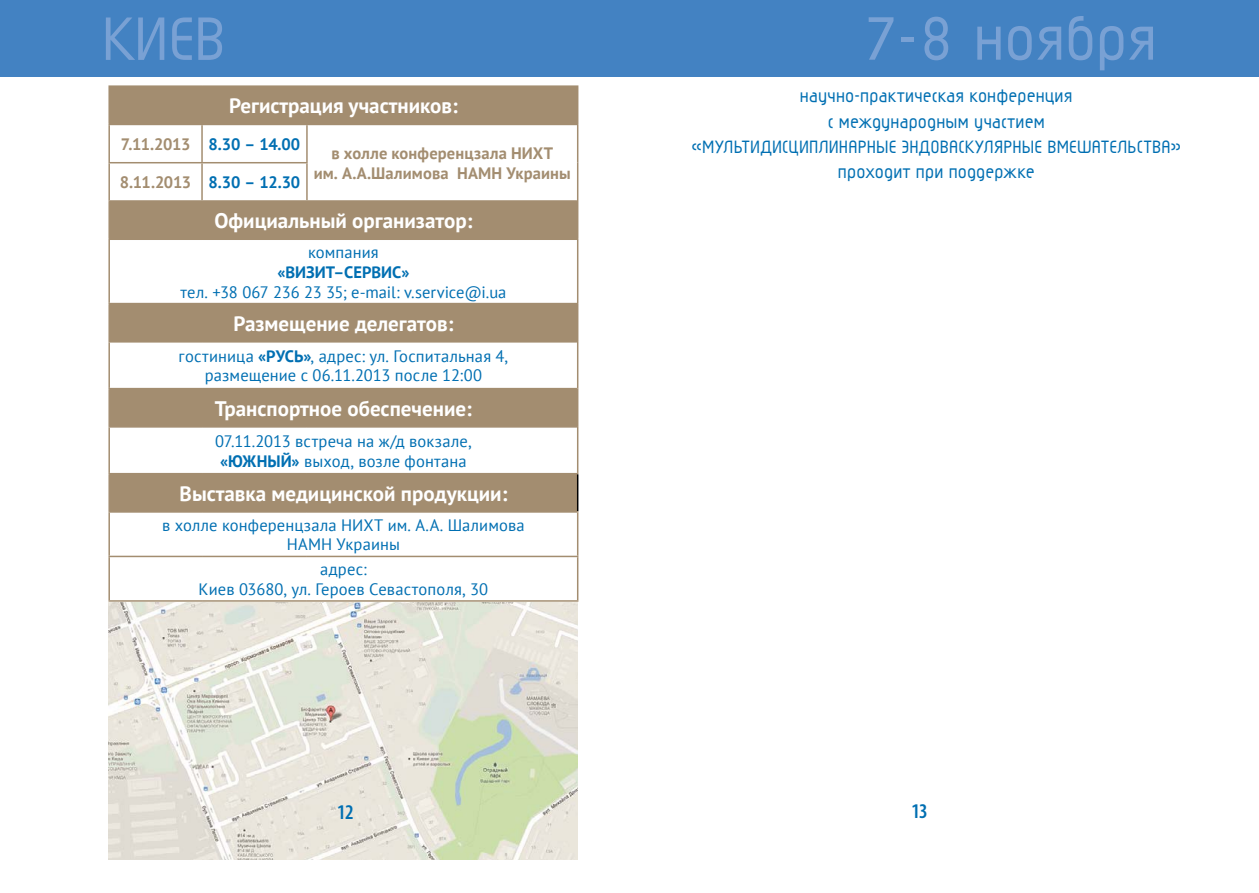
<style>
.page{position:relative;width:1259px;height:893px;background:#fff}
.page>*{position:absolute;margin:0;border:0;box-sizing:border-box;transform-origin:0 0}
.t1{font:700 72px "Magic C";color:#79a1d4}
.t2{font:700 21px/25.2px "Magic C";letter-spacing:.01em;color:#006fb2;text-align:center}
.t3{font:700 21px "PT Sans";color:#fff}
.t4{font:600 condensed 21px "Myriad Pro";color:#006fb2}
.t5{font:16.5px/19.8px "PT Sans";letter-spacing:.005em;color:#006fb2;text-align:center}
.t6{font:700 16.5px "PT Sans";letter-spacing:-.015em;color:#006fb2}
.t7{font:700 16.5px/19.8px "PT Sans";letter-spacing:.005em;color:#a38d70;text-align:center}
.s1{color:#a38d70}
.s2{font-weight:700}
</style>
<div class="page">
<div style="left:0;top:0;width:1259px;height:77px;background:#4382c2"></div>
<div style="left:109px;top:86px;width:469px;height:38px;background:#a38d70"></div>
<div style="left:109px;top:201px;width:469px;height:38px;background:#a38d70"></div>
<div style="left:109px;top:304px;width:469px;height:38px;background:#a38d70"></div>
<svg style="left:110px;top:389px;width:467px;height:122px;fill:#a38d70"></svg>
<hr style="left:108px;top:125px;width:2px;height:37px;background:#a38d70">
<hr style="left:201px;top:125px;width:2px;height:37px;background:#a38d70">
<hr style="left:306px;top:125px;width:2px;height:37px;background:#a38d70">
<hr style="left:577px;top:124px;width:1px;height:39px;background:#a38d70">
<hr style="left:108px;top:162px;width:94px;height:1px;background:#a38d70">
<hr style="left:108px;top:163px;width:2px;height:37px;background:#a38d70">
<hr style="left:202px;top:162px;width:106px;height:1px;background:#a38d70">
<hr style="left:201px;top:163px;width:2px;height:37px;background:#a38d70">
<hr style="left:306px;top:163px;width:2px;height:37px;background:#a38d70">
<hr style="left:577px;top:163px;width:1px;height:38px;background:#a38d70">
<hr style="left:108px;top:238px;width:94px;height:2px;background:#a38d70">
<hr style="left:108px;top:240px;width:2px;height:63px;background:#a38d70">
<hr style="left:202px;top:238px;width:105px;height:2px;background:#a38d70">
<hr style="left:307px;top:238px;width:271px;height:2px;background:#a38d70">
<hr style="left:577px;top:240px;width:1px;height:64px;background:#a38d70">
<hr style="left:108px;top:343px;width:2px;height:45px;background:#a38d70">
<hr style="left:577px;top:342px;width:1px;height:47px;background:#a38d70">
<hr style="left:108px;top:428px;width:2px;height:45px;background:#a38d70">
<hr style="left:577px;top:427px;width:1px;height:46px;background:#a38d70">
<hr style="left:108px;top:513px;width:2px;height:43px;background:#a38d70">
<hr style="left:577px;top:513px;width:1px;height:43px;background:#a38d70">
<hr style="left:108px;top:556px;width:94px;height:1px;background:#a38d70">
<hr style="left:108px;top:557px;width:2px;height:43px;background:#a38d70">
<hr style="left:202px;top:556px;width:105px;height:1px;background:#a38d70">
<hr style="left:307px;top:556px;width:271px;height:1px;background:#a38d70">
<hr style="left:577px;top:557px;width:1px;height:43px;background:#a38d70">
<hr style="left:108px;top:600px;width:94px;height:2px;background:#a38d70">
<hr style="left:202px;top:600px;width:105px;height:2px;background:#a38d70">
<hr style="left:307px;top:600px;width:271px;height:2px;background:#a38d70">
<hr style="left:108px;top:85px;width:94px;height:2px;background:#a38d70">
<hr style="left:108px;top:87px;width:2px;height:37px;background:#a38d70">
<hr style="left:202px;top:85px;width:105px;height:2px;background:#a38d70">
<hr style="left:307px;top:85px;width:271px;height:2px;background:#a38d70">
<hr style="left:108px;top:124px;width:94px;height:1px;background:#a38d70">
<hr style="left:202px;top:124px;width:105px;height:1px;background:#a38d70">
<hr style="left:307px;top:124px;width:270px;height:1px;background:#a38d70">
<hr style="left:108px;top:200px;width:94px;height:2px;background:#a38d70">
<hr style="left:108px;top:202px;width:2px;height:36px;background:#a38d70">
<hr style="left:202px;top:200px;width:105px;height:2px;background:#a38d70">
<hr style="left:307px;top:200px;width:270px;height:2px;background:#a38d70">
<hr style="left:108px;top:303px;width:94px;height:1px;background:#a38d70">
<hr style="left:108px;top:304px;width:2px;height:37px;background:#a38d70">
<hr style="left:202px;top:303px;width:105px;height:1px;background:#a38d70">
<hr style="left:307px;top:303px;width:270px;height:1px;background:#a38d70">
<hr style="left:108px;top:341px;width:94px;height:2px;background:#a38d70">
<hr style="left:202px;top:341px;width:105px;height:2px;background:#a38d70">
<hr style="left:307px;top:341px;width:270px;height:2px;background:#a38d70">
<hr style="left:108px;top:388px;width:94px;height:1px;background:#a38d70">
<hr style="left:108px;top:389px;width:2px;height:37px;background:#a38d70">
<hr style="left:202px;top:388px;width:105px;height:1px;background:#a38d70">
<hr style="left:307px;top:388px;width:270px;height:1px;background:#a38d70">
<hr style="left:108px;top:426px;width:94px;height:2px;background:#a38d70">
<hr style="left:202px;top:426px;width:105px;height:2px;background:#a38d70">
<hr style="left:307px;top:426px;width:270px;height:2px;background:#a38d70">
<hr style="left:577px;top:389px;width:1px;height:38px;background:#a38d70">
<hr style="left:108px;top:474px;width:2px;height:37px;background:#a38d70">
<hr style="left:108px;top:473px;width:94px;height:1px;background:#a38d70">
<hr style="left:202px;top:473px;width:105px;height:1px;background:#a38d70">
<hr style="left:307px;top:473px;width:271px;height:1px;background:#a38d70">
<hr style="left:577px;top:474px;width:1px;height:37px;background:#000">
<hr style="left:108px;top:511px;width:94px;height:2px;background:#a38d70">
<hr style="left:202px;top:511px;width:105px;height:2px;background:#a38d70">
<hr style="left:307px;top:511px;width:271px;height:2px;background:#a38d70">
<img style="left:108px;top:602px;width:469px;height:258px">
<h1 class="t1" style="left:102px;top:4px;width:125px">КИЕВ</h1>
<h1 class="t1" style="left:866px;top:4px;width:292px">7-8 ноября</h1>
<p class="t2" style="left:692px;top:85px;width:490px">научно-практическая конференция<br>с международным участием<br>«МУЛЬТИДИСЦИПЛИНАРНЫЕ ЭНДОВАСКУЛЯРНЫЕ ВМЕШАТЕЛЬСТВА» проходит при поддержке</p>
<p class="t3" style="left:229px;top:92px;width:230px">Регистрация участников:</p>
<p class="t6" style="left:121px;top:133px;width:181px"><span class="s1">7.11.2013</span> 8.30 – 14.00</p>
<p class="t7" style="left:314px;top:143px;width:258px">в холле конференцзала НИХТ<br>им. А.А.Шалимова НАМН Украины</p>
<p class="t6" style="left:120px;top:172px;width:182px"><span class="s1">8.11.2013</span> 8.30 – 12.30</p>
<p class="t3" style="left:214px;top:207px;width:259px">Официальный организатор:</p>
<p class="t5" style="left:308px;top:242px;width:72px">компания</p>
<p class="t6" style="left:277px;top:261px;width:133px">«ВИЗИТ–СЕРВИС»</p>
<p class="t5" style="left:180px;top:281px;width:327px">тел. +38 067 236 23 35; e-mail: v.service@i.ua</p>
<p class="t3" style="left:233px;top:310px;width:221px">Размещение делегатов:</p>
<p class="t5" style="left:179px;top:346px;width:331px">гостиница <span class="s2">«РУСЬ»</span>, адрес: ул. Госпитальная 4, размещение с 06.11.2013 после 12:00</p>
<p class="t3" style="left:215px;top:395px;width:258px">Транспортное обеспечение:</p>
<p class="t5" style="left:215px;top:431px;width:258px">07.11.2013 встреча на ж/д вокзале, <span class="s2">«ЮЖНЫЙ»</span> выход, возле фонтана</p>
<p class="t3" style="left:180px;top:480px;width:329px">Выставка медицинской продукции:</p>
<p class="t5" style="left:162px;top:515px;width:364px">в холле конференцзала НИХТ им. А.А. Шалимова<br>НАМН Украины</p>
<p class="t5" style="left:199px;top:559px;width:291px">адрес:<br>Киев 03680, ул. Героев Севастополя, 30</p>
<p class="t4" style="left:337px;top:801px;width:18px">12</p>
<p class="t4" style="left:911px;top:799px;width:18px">13</p>
</div>
